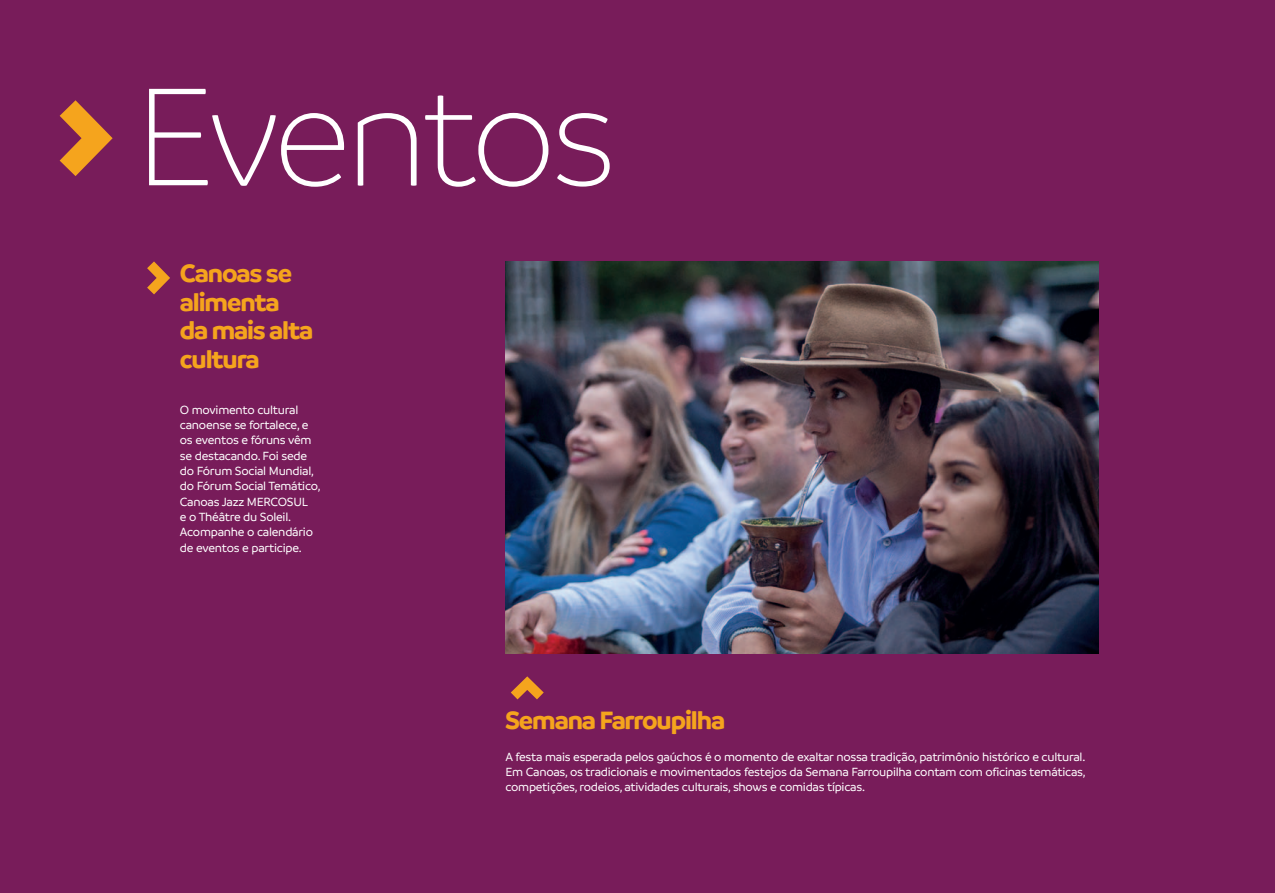
<style>
.page{position:relative;width:1275px;height:893px;background:#fff}
.page>*{position:absolute;margin:0;border:0;box-sizing:border-box;transform-origin:0 0}
.t1{font:300 150px "Branding";letter-spacing:-.04em;color:#fff}
.NOMES{font:700 27px/28.5px "Branding";letter-spacing:-.04em;color:#f5a41d}
.Textos{font:500 12.75px/15.3px "Branding";letter-spacing:-.02em;color:#fff}
</style>
<div class="page">
<div style="left:0;top:0;width:1275px;height:892px;background:#781c5a"></div>
<svg style="left:60px;top:100px;width:53px;height:76px"></svg>
<svg style="left:147px;top:261px;width:23px;height:33px"></svg>
<img style="left:505px;top:261px;width:593px;height:392px">
<svg style="left:511px;top:676px;width:33px;height:23px"></svg>
<p class="t1" style="left:134px;top:60px;width:484px">Eventos</p>
<p class="NOMES" style="left:180px;top:259px;width:114px">Canoas se alimenta</p>
<p class="NOMES" style="left:180px;top:316px;width:135px">da mais alta cultura</p>
<p class="Textos" style="left:180px;top:402px;width:142px">O movimento cultural canoense se fortalece, e os eventos e fóruns vêm se destacando. Foi sede do Fórum Social Mundial, do Fórum Social Temático,<br>Canoas Jazz MERCOSUL<br>e o Théâtre du Soleil.<br>Acompanhe o calendário de eventos e participe.</p>
<p class="NOMES" style="left:505px;top:705px;width:222px">Semana Farroupilha</p>
<p class="Textos" style="left:505px;top:748px;width:582px;text-align:justify">A festa mais esperada pelos gaúchos é o momento de exaltar nossa tradição, patrimônio histórico e cultural.<br>Em Canoas, os tradicionais e movimentados festejos da Semana Farroupilha contam com oficinas temáticas, competições, rodeios, atividades culturais, shows e comidas típicas.</p>
</div>
